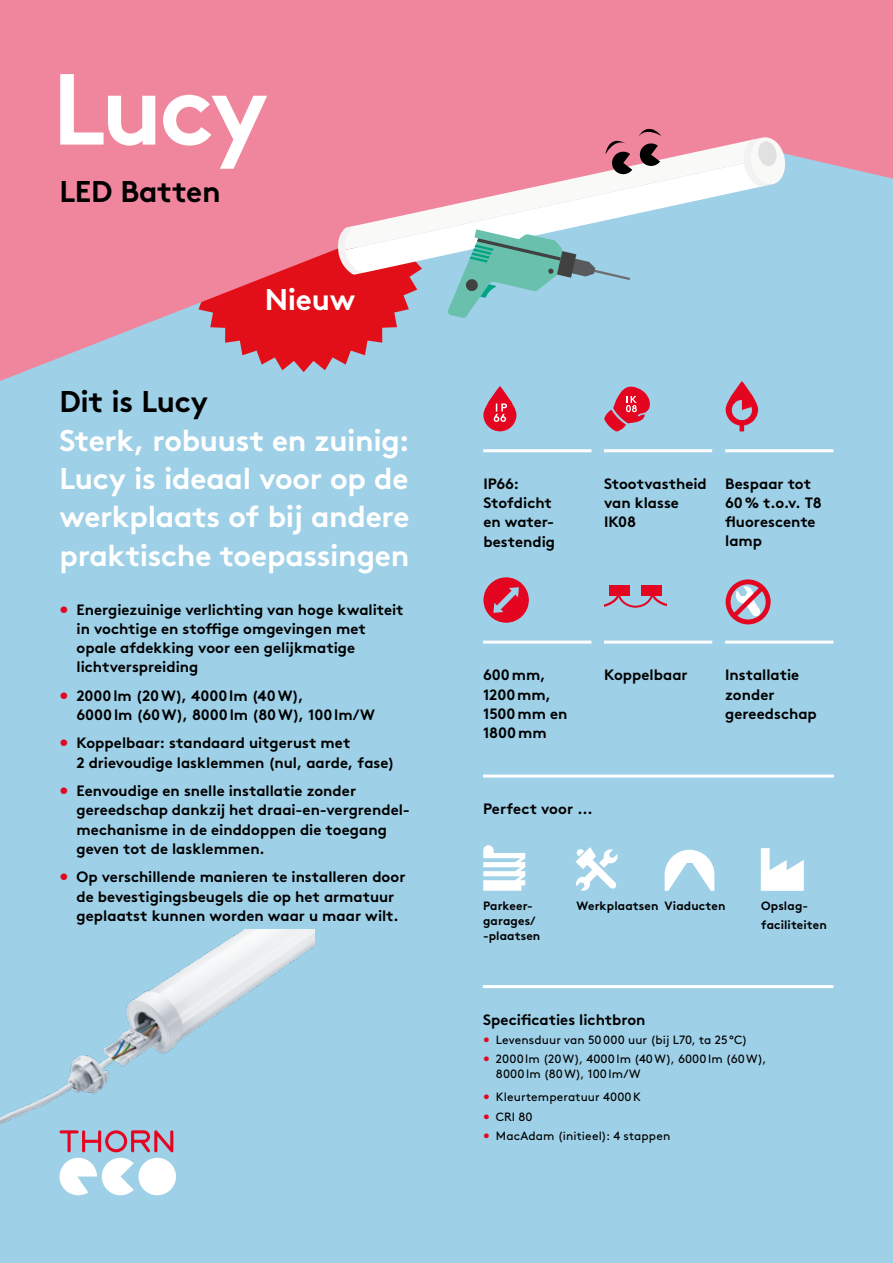
<style>
.page{position:relative;width:893px;height:1263px;background:#9ed0e7}
.page>*{position:absolute;margin:0;border:0;box-sizing:border-box;transform-origin:0 0}
.t1{font:700 100.65px "Brown";color:#fff}
.t2{font:700 30px/38.2px "Brown";letter-spacing:-.01em;color:#fff;text-align:justify}
.t3{font:700 30px "Brown";letter-spacing:-.01em;color:#000}
.t4{font:700 15px/19.2px "Brown";color:#000}
.t5{font:12px/14.9px "Brown";letter-spacing:.01em;color:#000}
.t6{font:700 12px/14.9px "Brown";letter-spacing:.01em;color:#000}
.s1{color:#e40521}
</style>
<div class="page">
<svg style="left:0;top:0;width:893px;height:381px;fill:#f0869d"></svg>
<svg style="left:341px;top:139px;width:399px;height:86px;background:#f192a7"></svg>
<svg style="left:343px;top:163px;width:421px;height:109px"></svg>
<svg style="left:185px;top:225px;width:238px;height:147px"></svg>
<svg style="left:740px;top:136px;width:47px;height:51px;background:#ece4e8"></svg>
<svg style="left:605px;top:138px;width:27px;height:38px"></svg>
<svg style="left:638px;top:126px;width:23px;height:41px"></svg>
<svg style="left:447px;top:229px;width:183px;height:89px"></svg>
<hr style="left:483px;top:985px;width:350px;height:3px;background:#fff">
<hr style="left:483px;top:774px;width:351px;height:3px;background:#fff">
<hr style="left:725px;top:449px;width:108px;height:3px;background:#fff">
<hr style="left:483px;top:449px;width:108px;height:3px;background:#fff">
<hr style="left:604px;top:641px;width:108px;height:3px;background:#fff">
<hr style="left:604px;top:449px;width:108px;height:3px;background:#fff">
<hr style="left:483px;top:641px;width:108px;height:3px;background:#fff">
<svg style="left:726px;top:381px;width:32px;height:50px"></svg>
<svg style="left:483px;top:577px;width:46px;height:46px"></svg>
<svg style="left:604px;top:387px;width:46px;height:44px"></svg>
<hr style="left:725px;top:641px;width:108px;height:3px;background:#fff">
<svg style="left:483px;top:386px;width:33px;height:45px"></svg>
<svg style="left:494px;top:403px;width:13px;height:19px"></svg>
<svg style="left:726px;top:579px;width:45px;height:45px"></svg>
<svg style="left:483px;top:845px;width:42px;height:46px"></svg>
<svg style="left:576px;top:847px;width:42px;height:44px"></svg>
<svg style="left:665px;top:850px;width:49px;height:41px"></svg>
<svg style="left:761px;top:848px;width:43px;height:43px"></svg>
<img style="left:0;top:929px;width:314px;height:196px">
<div style="left:609px;top:586px;width:20px;height:10px;background:#e40521"></div>
<div style="left:641px;top:586px;width:20px;height:10px;background:#e40521"></div>
<svg style="left:604px;top:588px;width:63px;height:20px"></svg>
<div style="left:138px;top:1158px;width:38px;height:37px;background:#fff;border-radius:50%"></div>
<svg style="left:60px;top:1130px;width:113px;height:65px"></svg>
<h1 class="t1" style="left:52px;top:28px;width:217px">Lucy</h1>
<h2 class="t3" style="left:60px;top:167px;width:163px">LED Batten</h2>
<h2 class="t2" style="left:265px;top:278px;width:92px">Nieuw</h2>
<h2 class="t3" style="left:60px;top:378px;width:150px">Dit is Lucy</h2>
<h2 class="t2" style="left:60px;top:418px;width:352px">Sterk, robuust en zuinig:<br>Lucy is ideaal voor op de werkplaats of bij andere praktische toepassingen</h2>
<p class="t4" style="left:77px;top:598px;width:329px;text-indent:-17px"><span class="s1">•</span> Energiezuinige verlichting van hoge kwaliteit in vochtige en stoffige omgevingen met opale afdekking voor een gelijkmatige lichtverspreiding</p>
<p class="t4" style="left:77px;top:684px;width:300px;text-indent:-17px"><span class="s1">•</span> 2000lm (20W), 4000lm (40W),<br>6000lm (60W), 8000lm (80W), 100lm/W</p>
<p class="t4" style="left:77px;top:732px;width:319px;text-indent:-17px"><span class="s1">•</span> Koppelbaar: standaard uitgerust met<br>2 drievoudige lasklemmen (nul, aarde, fase)</p>
<p class="t4" style="left:77px;top:780px;width:335px;text-indent:-17px"><span class="s1">•</span> Eenvoudige en snelle installatie zonder gereedschap dankzij het draai-en-vergrendel&shy;mechanisme in de einddoppen die toegang geven tot de lasklemmen.</p>
<p class="t4" style="left:77px;top:866px;width:330px;text-indent:-17px"><span class="s1">•</span> Op verschillende manieren te installeren door de bevestigingsbeugels die op het armatuur geplaatst kunnen worden waar u maar wilt.</p>
<p class="t4" style="left:483px;top:473px;width:73px">IP66:<br>Stofdicht en water&shy;bestendig</p>
<p class="t4" style="left:604px;top:473px;width:104px">Stootvastheid van klasse<br>IK08</p>
<p class="t4" style="left:725px;top:473px;width:98px">Bespaar tot<br>60% t.o.v. T8 fluorescente lamp</p>
<p class="t4" style="left:483px;top:664px;width:86px">600mm,<br>1200mm,<br>1500mm en<br>1800mm</p>
<p class="t4" style="left:604px;top:664px;width:85px">Koppelbaar</p>
<p class="t4" style="left:483px;top:798px;width:111px">Perfect voor ...</p>
<p class="t4" style="left:725px;top:664px;width:93px">Installatie zonder gereedschap</p>
<p class="t6" style="left:483px;top:897px;width:59px">Parkeer&shy;garages/ -plaatsen</p>
<p class="t6" style="left:577px;top:897px;width:150px">Werkplaatsen Viaducten</p>
<p class="t6" style="left:761px;top:895px;width:67px;line-height:19.2px">Opslag&shy;faciliteiten</p>
<p class="t4" style="left:483px;top:1008px;width:164px">Specificaties lichtbron</p>
<p class="t5" style="left:483px;top:1031px;width:266px"><span class="s1">•</span> Levensduur van 50000 uur (bij L70, ta 25°C)</p>
<p class="t5" style="left:496px;top:1050px;width:272px;text-indent:-13px"><span class="s1">•</span> 2000lm (20W), 4000lm (40W), 6000lm (60W),<br>8000lm (80W), 100lm/W</p>
<p class="t5" style="left:483px;top:1089px;width:159px"><span class="s1">•</span> Kleurtemperatuur 4000K</p>
<p class="t5" style="left:483px;top:1108px;width:51px"><span class="s1">•</span> CRI 80</p>
<p class="t5" style="left:483px;top:1127px;width:189px"><span class="s1">•</span> MacAdam (initieel): 4 stappen</p>
</div>
